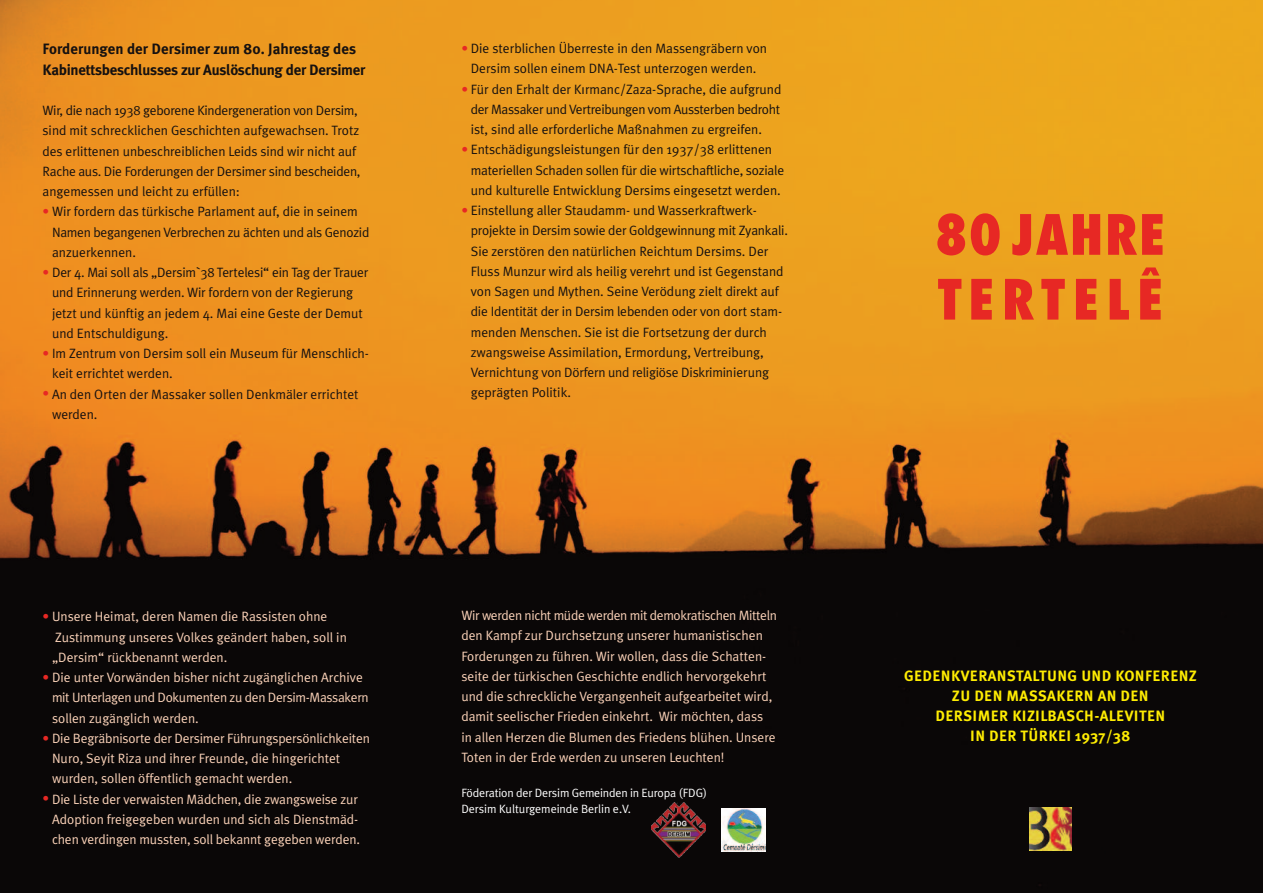
<style>
.page{position:relative;width:1263px;height:893px;background:#fff}
.page>*{position:absolute;margin:0;border:0;box-sizing:border-box;transform-origin:0 0}
.t1{font:800 condensed 54px/64.8px "Futura Std";letter-spacing:.1em;color:#e72824}
.t2{font:700 15px/19.8px "Meta Plus";letter-spacing:.025em;color:#feec02;text-align:center}
.t3{font:700 15px/20.2px "Meta Plus";letter-spacing:-.02em;color:#161110}
.t4{font:13.5px/20.2px "Meta Plus Normal";color:#161110}
.t5{font:13.5px/20.2px "Meta Plus Normal";color:#fbd2b8}
.t6{font:12px/15.6px "Meta Plus Normal";letter-spacing:-.015em;color:#fff}
.s1{color:#e72824}
</style>
<div class="page">
<img style="left:0;top:0;width:1263px;height:893px">
<img style="left:721px;top:809px;width:45px;height:42px">
<img style="left:1029px;top:808px;width:42px;height:42px">
<img style="left:651px;top:803px;width:55px;height:54px">
<p class="t3" style="left:43px;top:39px;width:324px">Forderungen der Dersimer zum 80. Jahrestag des<br>Kabinettsbeschlusses zur Auslöschung der Dersimer</p>
<p class="t4" style="left:43px;top:100px;width:319px">Wir, die nach 1938 geborene Kindergeneration von Dersim, sind mit schrecklichen Geschichten aufgewachsen. Trotz des erlittenen unbeschreiblichen Leids sind wir nicht auf Rache aus. Die Forderungen der Dersimer sind bescheiden, angemessen und leicht zu erfüllen:</p>
<p class="t4" style="left:52px;top:201px;width:319px;text-indent:-9px"><span class="s1">•</span> Wir fordern das türkische Parlament auf, die in seinem<br>Namen begangenen Verbrechen zu ächten und als Genozid anzuerkennen.</p>
<p class="t4" style="left:52px;top:262px;width:318px;text-indent:-9px"><span class="s1">•</span> Der 4. Mai soll als „Dersim`38 Tertelesi“ ein Tag der Trauer und Erinnerung werden. Wir fordern von der Regierung jetzt und künftig an jedem 4. Mai eine Geste der Demut und Entschuldigung.</p>
<p class="t4" style="left:52px;top:343px;width:318px;text-indent:-9px"><span class="s1">•</span> Im Zentrum von Dersim soll ein Museum für Menschlich&shy;keit errichtet werden.</p>
<p class="t4" style="left:52px;top:384px;width:308px;text-indent:-9px"><span class="s1">•</span> An den Orten der Massaker sollen Denkmäler errichtet werden.</p>
<p class="t5" style="left:52px;top:606px;width:296px;text-indent:-9px"><span class="s1">•</span> Unsere Heimat, deren Namen die Rassisten ohne<br>Zustimmung unseres Volkes geändert haben, soll in „Dersim“ rückbenannt werden.</p>
<p class="t5" style="left:52px;top:667px;width:318px;text-indent:-9px"><span class="s1">•</span> Die unter Vorwänden bisher nicht zugänglichen Archive mit Unterlagen und Dokumenten zu den Dersim-Massakern sollen zugänglich werden.</p>
<p class="t5" style="left:52px;top:728px;width:319px;text-indent:-9px"><span class="s1">•</span> Die Begräbnisorte der Dersimer Führungspersönlichkeiten<br>Nuro, Seyit Riza und ihrer Freunde, die hingerichtet wurden, sollen öffentlich gemacht werden.</p>
<p class="t5" style="left:52px;top:789px;width:309px;text-indent:-9px"><span class="s1">•</span> Die Liste der verwaisten Mädchen, die zwangsweise zur<br>Adoption freigegeben wurden und sich als Dienstmäd&shy;chen verdingen mussten, soll bekannt gegeben werden.</p>
<p class="t4" style="left:461px;top:38px;width:307px;text-align:center"><span class="s1">•</span> Die sterblichen Überreste in den Massengräbern von<br>Dersim sollen einem DNA-Test unterzogen werden.</p>
<p class="t4" style="left:471px;top:79px;width:312px;text-align:justify;text-indent:-9px"><span class="s1">•</span> Für den Erhalt der Kırmanc/Zaza-Sprache, die aufgrund der Massaker und Vertreibungen vom Aussterben bedroht ist, sind alle erforderliche Maßnahmen zu ergreifen.</p>
<p class="t4" style="left:471px;top:139px;width:315px;text-indent:-9px"><span class="s1">•</span> Entschädigungsleistungen für den 1937/38 erlittenen materiellen Schaden sollen für die wirtschaftliche, soziale und kulturelle Entwicklung Dersims eingesetzt werden.</p>
<p class="t4" style="left:471px;top:200px;width:319px;text-indent:-9px"><span class="s1">•</span> Einstellung aller Staudamm- und Wasserkraftwerk&shy;projekte in Dersim sowie der Goldgewinnung mit Zyankali.<br>Sie zerstören den natürlichen Reichtum Dersims. Der Fluss Munzur wird als heilig verehrt und ist Gegenstand von Sagen und Mythen. Seine Verödung zielt direkt auf die Identität der in Dersim lebenden oder von dort stam&shy;menden Menschen. Sie ist die Fortsetzung der durch zwangsweise Assimilation, Ermordung, Vertreibung, Vernichtung von Dörfern und religiöse Diskriminierung geprägten Politik.</p>
<p class="t5" style="left:461px;top:605px;width:317px">Wir werden nicht müde werden mit demokratischen Mitteln den Kampf zur Durchsetzung unserer humanistischen Forderungen zu führen. Wir wollen, dass die Schatten&shy;seite der türkischen Geschichte endlich hervorgekehrt und die schreckliche Vergangenheit aufgearbeitet wird, damit seelischer Frieden einkehrt. Wir möchten, dass in allen Herzen die Blumen des Friedens blühen. Unsere Toten in der Erde werden zu unseren Leuchten!</p>
<p class="t6" style="left:461px;top:785px;width:247px">Föderation der Dersim Gemeinden in Europa (FDG)<br>Dersim Kulturgemeinde Berlin e.V.</p>
<h1 class="t1" style="left:935px;top:202px;width:232px">80 JAHRE<br>TERTELÊ</h1>
<p class="t2" style="left:904px;top:666px;width:294px">GEDENKVERANSTALTUNG UND KONFERENZ<br>ZU DEN MASSAKERN AN DEN<br>DERSIMER KIZILBASCH-ALEVITEN<br>IN DER TÜRKEI 1937/38</p>
</div>
